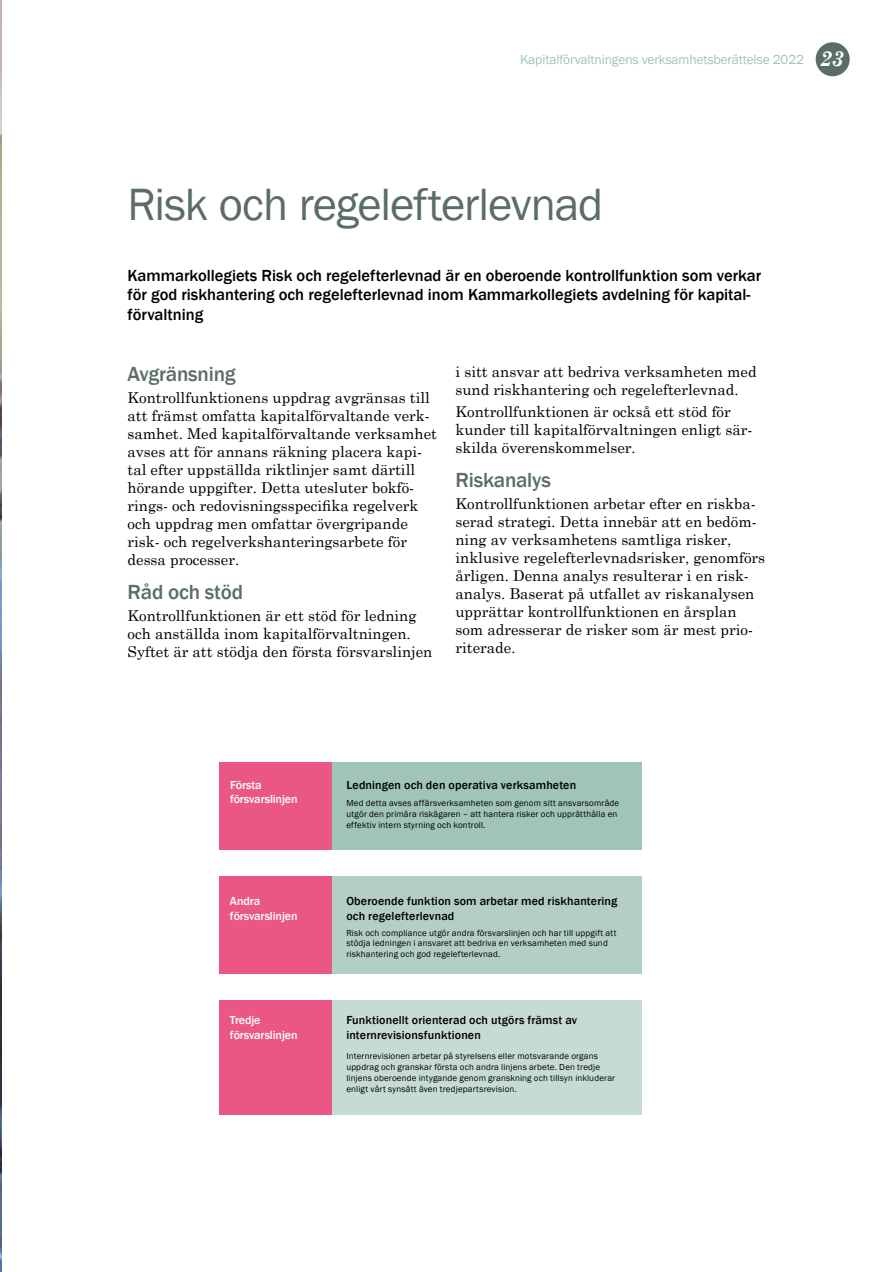
<style>
.page{position:relative;width:893px;height:1272px;background:#fff}
.page>*{position:absolute;margin:0;border:0;box-sizing:border-box;transform-origin:0 0}
.t1{font:46.5px "Franklin Gothic";letter-spacing:-.025em;color:#5a6e66}
.t2{font:500 21px "Franklin Gothic";letter-spacing:-.01em;color:#5a6e66}
.t3{font:500 16.5px/19.8px "Franklin Gothic";color:#000}
.t4{font:15px/18px "Century Schoolbook";color:#000}
.t5{font:13.5px "Franklin Gothic";letter-spacing:-.01em;color:#a0c4b7}
.t6{font:500 12px/14.4px "Franklin Gothic";letter-spacing:.01em;color:#000}
.t7{font:500 12px/14.4px "Franklin Gothic";letter-spacing:-.01em;color:#fff}
.t8{font:9px/10.8px "Franklin Gothic";letter-spacing:.015em;color:#000}
.s1{font-family:"Century Schoolbook";font-weight:700;font-style:italic;font-size:21px;color:#fff}
</style>
<div class="page">
<div style="left:816px;top:42px;width:34px;height:34px;background:#5a6e66;border-radius:50%"></div>
<div style="left:270px;top:762px;width:372px;height:88px;background:#a0c4b7"></div>
<div style="left:219px;top:762px;width:112px;height:88px;background:#eb5784"></div>
<div style="left:275px;top:875px;width:367px;height:98px;background:#b3cfc5"></div>
<div style="left:271px;top:999px;width:371px;height:115px;background:#c6dbd3"></div>
<div style="left:219px;top:875px;width:112px;height:98px;background:#eb5784"></div>
<div style="left:219px;top:999px;width:112px;height:115px;background:#eb5784"></div>
<img style="left:0;top:0;width:1px;height:1271px">
<p class="t5" style="left:520px;top:51px;width:325px">Kapitalförvaltningens verksamhetsberättelse 2022 <span class="s1">23</span></p>
<h1 class="t1" style="left:128px;top:175px;width:477px">Risk och regelefterlevnad</h1>
<p class="t3" style="left:128px;top:265px;width:635px">Kammarkollegiets Risk och regelefterlevnad är en oberoende kontrollfunktion som verkar för god riskhantering och regelefterlevnad inom Kammarkollegiets avdelning för kapital&shy;förvaltning</p>
<h2 class="t2" style="left:128px;top:360px;width:110px">Avgränsning</h2>
<p class="t4" style="left:128px;top:387px;width:311px">Kontrollfunktionens uppdrag avgränsas till att främst omfatta kapitalförvaltande verk&shy;samhet. Med kapitalförvaltande verksamhet avses att för annans räkning placera kapi&shy;tal efter uppställda riktlinjer samt därtill hörande uppgifter. Detta utesluter bokfö&shy;rings- och redovisningsspecifika regelverk och uppdrag men omfattar övergripande risk- och regelverkshanteringsarbete för dessa processer.</p>
<h2 class="t2" style="left:128px;top:578px;width:117px">Råd och stöd</h2>
<p class="t4" style="left:128px;top:605px;width:306px">Kontrollfunktionen är ett stöd för ledning och anställda inom kapitalförvaltningen.<br>Syftet är att stödja den första försvarslinjen</p>
<p class="t4" style="left:455px;top:361px;width:303px">i sitt ansvar att bedriva verksamheten med sund riskhantering och regelefterlevnad.</p>
<p class="t4" style="left:455px;top:401px;width:298px">Kontrollfunktionen är också ett stöd för kunder till kapitalförvaltningen enligt sär&shy;skilda överenskommelser.</p>
<h2 class="t2" style="left:455px;top:467px;width:97px">Riskanalys</h2>
<p class="t4" style="left:455px;top:493px;width:311px">Kontrollfunktionen arbetar efter en riskba&shy;serad strategi. Detta innebär att en bedöm&shy;ning av verksamhetens samtliga risker, inklusive regelefterlevnadsrisker, genomförs årligen. Denna analys resulterar i en risk&shy;analys. Baserat på utfallet av riskanalysen upprättar kontrollfunktionen en årsplan som adresserar de risker som är mest prio&shy;riterade.</p>
<p class="t7" style="left:230px;top:777px;width:33px">Första</p>
<p class="t6" style="left:346px;top:777px;width:231px">Ledningen och den operativa verksamheten</p>
<p class="t7" style="left:230px;top:792px;width:69px">försvarslinjen</p>
<p class="t8" style="left:346px;top:797px;width:274px">Med detta avses affärsverksamheten som genom sitt ansvarsområde utgör den primära riskägaren – att hantera risker och upprätthålla en effektiv intern styrning och kontroll.</p>
<p class="t7" style="left:230px;top:894px;width:69px">Andra försvarslinjen</p>
<p class="t7" style="left:230px;top:1013px;width:69px">Tredje försvarslinjen</p>
<p class="t6" style="left:346px;top:894px;width:272px">Oberoende funktion som arbetar med riskhantering och regelefterlevnad</p>
<p class="t8" style="left:346px;top:927px;width:272px">Risk och compliance utgör andra försvarslinjen och har till uppgift att stödja ledningen i ansvaret att bedriva en verksamheten med sund riskhantering och god regelefterlevnad.</p>
<p class="t6" style="left:346px;top:1013px;width:232px">Funktionellt orienterad och utgörs främst av internrevisionsfunktionen</p>
<p class="t8" style="left:346px;top:1051px;width:270px">Internrevisionen arbetar på styrelsens eller motsvarande organs uppdrag och granskar första och andra linjens arbete. Den tredje linjens oberoende intygande genom granskning och tillsyn inkluderar enligt vårt synsätt även tredjepartsrevision.</p>
</div>
